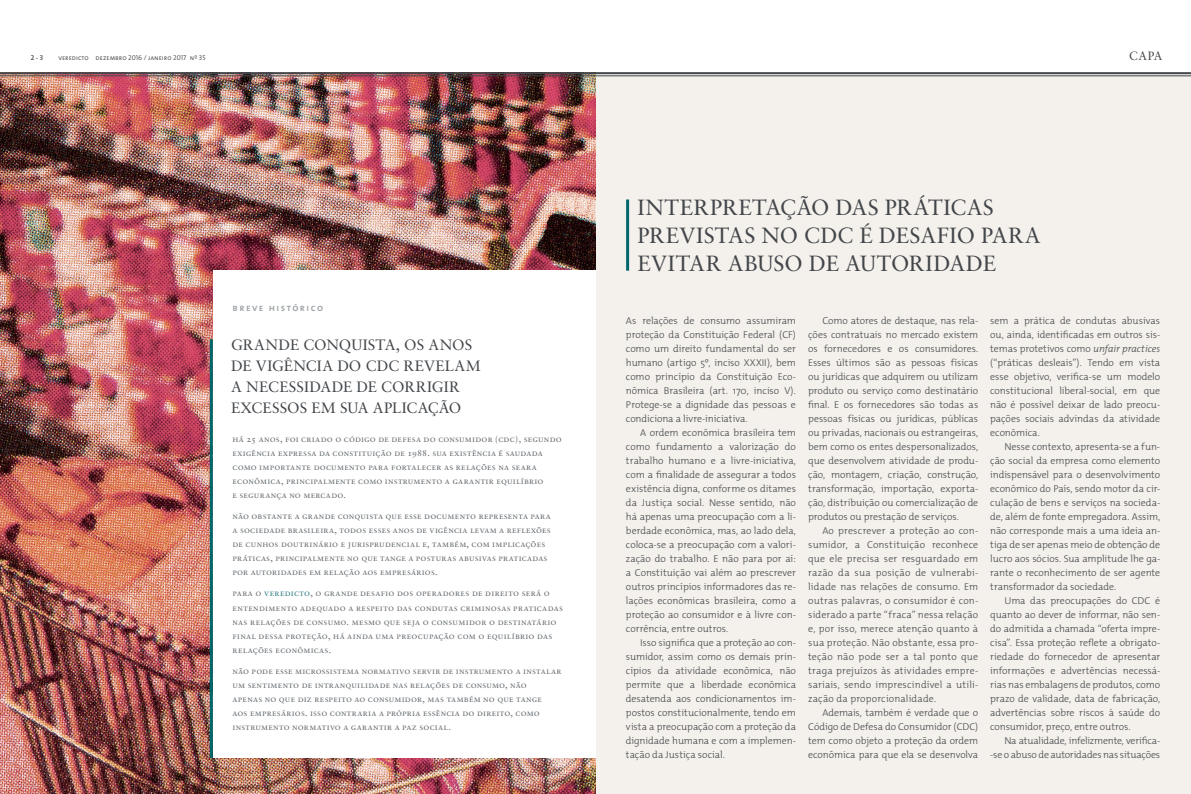
<style>
.page{position:relative;width:1191px;height:794px;background:#fff}
.page>*{position:absolute;margin:0;border:0;box-sizing:border-box;transform-origin:0 0}
.t1{font:22px "Sabon Roman SC";color:#42464a}
.t2{font:15px "Sabon Roman SC";letter-spacing:.01em;color:#42464a}
.t3{font:12px "Sabon";color:#42464a}
.t4{font:300 10px/14px "The Mix";letter-spacing:-.005em;color:#42464a;text-align:justify}
.t5{font:10px "The Mix Semi Bold Caps";letter-spacing:.15em;color:#9aa0a4}
.t6{font:9px/14px "Sabon Roman SC";letter-spacing:.025em;color:#656b70}
.t7{font:7px "The Mix Semi Light Caps";color:#42464a}
.t8{font:7px "The Mix Semi Bold Caps";color:#42464a}
.s1{color:#317d84}
.s2{font-style:italic}
</style>
<div class="page">
<img style="left:0;top:74px;width:595px;height:720px">
<div style="left:596px;top:73px;width:595px;height:721px;background:#f4f0eb"></div>
<hr style="left:0;top:72px;width:1191px;height:2px;background:#42464a">
<hr style="left:0;top:75px;width:1191px;height:1px;background:#42464a">
<div style="left:213px;top:271px;width:383px;height:487px;background:#fff"></div>
<hr style="left:210px;top:339px;width:3px;height:419px;background:#00686d">
<hr style="left:626px;top:199px;width:3px;height:72px;background:#00686d">
<p class="t8" style="left:31px;top:51px;width:14px">2 - 3</p>
<p class="t7" style="left:58px;top:51px;width:149px">veredicto dezembro 2016 / janeiro 2017 nº 35</p>
<p class="t5" style="left:232px;top:299px;width:92px">breve histórico</p>
<h2 class="t2" style="left:231px;top:336px;width:12px">GRA</h2>
<h2 class="t2" style="left:265px;top:336px;width:84px">NDE CONQUISTA</h2>
<h2 class="t2" style="left:396px;top:336px;width:67px">, OS ANOS</h2>
<h2 class="t2" style="left:231px;top:357px;width:35px">DE VIGÊ</h2>
<h2 class="t2" style="left:293px;top:357px;width:23px">NCIA</h2>
<h2 class="t2" style="left:337px;top:357px;width:41px">DO CDC</h2>
<h2 class="t2" style="left:403px;top:357px;width:12px">REVELAM</h2>
<h2 class="t2" style="left:231px;top:378px;width:39px">A NECESSIDADE</h2>
<h2 class="t2" style="left:356px;top:378px;width:69px">DE COrRIGIR</h2>
<h2 class="t2" style="left:231px;top:399px;width:11px">EXCESSOS</h2>
<h2 class="t2" style="left:311px;top:399px;width:39px">EM SUA</h2>
<h2 class="t2" style="left:373px;top:399px;width:11px">APLICAÇÃO</h2>
<p class="t6" style="left:232px;top:432px;width:331px">há 25 anos, foi criado o código de defesa do consumidor (cdc), segundo exigência expressa da constituição de 1988. sua existência é saudada como importante documento para fortalecer as relações na seara econômica, principalmente como instrumento a garantir equilíbrio<br>e segurança no mercado.</p>
<p class="t6" style="left:232px;top:509px;width:320px">não obstante a grande conquista que esse documento representa para a sociedade brasileira, todos esses anos de vigência levam a reflexões de cunhos doutrinário e jurisprudencial e, também, com implicações práticas, principalmente no que tange a posturas abusivas praticadas por autoridades em relação aos empresários.</p>
<p class="t6" style="left:232px;top:586px;width:332px">para o <span class="s1">veredicto</span>, o grande desafio dos operadores de direito será o entendimento adequado a respeito das condutas criminosas praticadas nas relações de consumo. mesmo que seja o consumidor o destinatário final dessa proteção, há ainda uma preocupação com o equilíbrio das relações econômicas.</p>
<p class="t6" style="left:232px;top:663px;width:330px">não pode esse microssistema normativo servir de instrumento a instalar um sentimento de intranquilidade nas relações de consumo, não<br>apenas no que diz respeito ao consumidor, mas também no que tange<br>aos empresários. isso contraria a própria essência do direito, como instrumento normativo a garantir a paz social.</p>
<h1 class="t1" style="left:637px;top:194px;width:43px">INTERPRETAÇÃO</h1>
<h1 class="t1" style="left:835px;top:194px;width:15px">DAS</h1>
<h1 class="t1" style="left:884px;top:194px;width:58px">PR ÁTICAS</h1>
<h1 class="t1" style="left:637px;top:222px;width:14px">PREVISTAS</h1>
<h1 class="t1" style="left:761px;top:222px;width:60px">NO CDC</h1>
<h1 class="t1" style="left:859px;top:222px;width:34px">É DESAFIO</h1>
<h1 class="t1" style="left:981px;top:222px;width:16px">PARA</h1>
<h1 class="t1" style="left:637px;top:250px;width:15px">EVITAR</h1>
<h1 class="t1" style="left:727px;top:250px;width:16px">ABUSO</h1>
<h1 class="t1" style="left:809px;top:250px;width:53px">DE AUTORIDADE</h1>
<p class="t3" style="left:1129px;top:49px;width:10px">CAPA</p>
<p class="t4" style="left:626px;top:313px;width:171px">As relações de consumo assumiram proteção da Constituição Federal (CF) como um direito fundamental do ser humano (artigo 5º, inciso XXXII), bem como princípio da Constituição Eco&shy;nômica Brasileira (art. 170, inciso V).<br>Protege-se a dignidade das pessoas e condiciona a livre-iniciativa.</p>
<p class="t4" style="left:626px;top:425px;width:172px;text-indent:14px">A ordem econômica brasileira tem como fundamento a valorização do trabalho humano e a livre-iniciativa, com a finalidade de assegurar a todos existência digna, conforme os ditames da Justiça social. Nesse sentido, não há apenas uma preocupação com a li&shy;berdade econômica, mas, ao lado dela, coloca-se a preocupação com a valori&shy;zação do trabalho. E não para por aí: a Constituição vai além ao prescrever outros princípios informadores das re&shy;lações econômicas brasileira, como a proteção ao consumidor e à livre con&shy;corrência, entre outros.</p>
<p class="t4" style="left:626px;top:635px;width:171px;text-indent:14px">Isso significa que a proteção ao con&shy;sumidor, assim como os demais prin&shy;cípios da atividade econômica, não permite que a liberdade econômica desatenda aos condicionamentos im&shy;postos constitucionalmente, tendo em vista a preocupação com a proteção da dignidade humana e com a implemen&shy;tação da Justiça social.</p>
<p class="t4" style="left:808px;top:313px;width:172px;text-indent:14px">Como atores de destaque, nas rela&shy;ções contratuais no mercado existem os fornecedores e os consumidores.<br>Esses últimos são as pessoas físicas ou jurídicas que adquirem ou utilizam produto ou serviço como destinatário final. E os fornecedores são todas as pessoas físicas ou jurídicas, públicas ou privadas, nacionais ou estrangeiras, bem como os entes despersonalizados, que desenvolvem atividade de produ&shy;ção, montagem, criação, construção, transformação, importação, exporta&shy;ção, distribuição ou comercialização de produtos ou prestação de serviços.</p>
<p class="t4" style="left:808px;top:523px;width:172px;text-indent:14px">Ao prescrever a proteção ao con&shy;sumidor, a Constituição reconhece que ele precisa ser resguardado em razão da sua posição de vulnerabi&shy;lidade nas relações de consumo. Em outras palavras, o consumidor é con&shy;siderado a parte “fraca” nessa relação e, por isso, merece atenção quanto à sua proteção. Não obstante, essa pro&shy;teção não pode ser a tal ponto que traga prejuízos às atividades empre&shy;sariais, sendo imprescindível a utili&shy;zação da proporcionalidade.</p>
<p class="t4" style="left:808px;top:705px;width:172px;text-indent:14px">Ademais, também é verdade que o Código de Defesa do Consumidor (CDC) tem como objeto a proteção da ordem econômica para que ela se desenvolva</p>
<p class="t4" style="left:990px;top:313px;width:172px">sem a prática de condutas abusivas ou, ainda, identificadas em outros sis&shy;temas protetivos como <span class="s2">unfair practices </span>(“práticas desleais”). Tendo em vista esse objetivo, verifica-se um modelo constitucional liberal-social, em que não é possível deixar de lado preocu&shy;pações sociais advindas da atividade econômica.</p>
<p class="t4" style="left:990px;top:439px;width:171px;text-indent:14px">Nesse contexto, apresenta-se a fun&shy;ção social da empresa como elemento indispensável para o desenvolvimento econômico do País, sendo motor da cir&shy;culação de bens e serviços na socieda&shy;de, além de fonte empregadora. Assim, não corresponde mais a uma ideia an&shy;tiga de ser apenas meio de obtenção de lucro aos sócios. Sua amplitude lhe ga&shy;rante o reconhecimento de ser agente transformador da sociedade.</p>
<p class="t4" style="left:990px;top:593px;width:171px;text-indent:14px">Uma das preocupações do CDC é quanto ao dever de informar, não sen&shy;do admitida a chamada “oferta impre&shy;cisa”. Essa proteção reflete a obrigato&shy;riedade do fornecedor de apresentar informações e advertências necessá&shy;rias nas embalagens de produtos, como prazo de validade, data de fabricação, advertências sobre riscos à saúde do consumidor, preço, entre outros.</p>
<p class="t4" style="left:990px;top:733px;width:171px;text-align:right">Na atualidade, infelizmente, verifica--se o abuso de autoridades nas situações</p>
</div>
